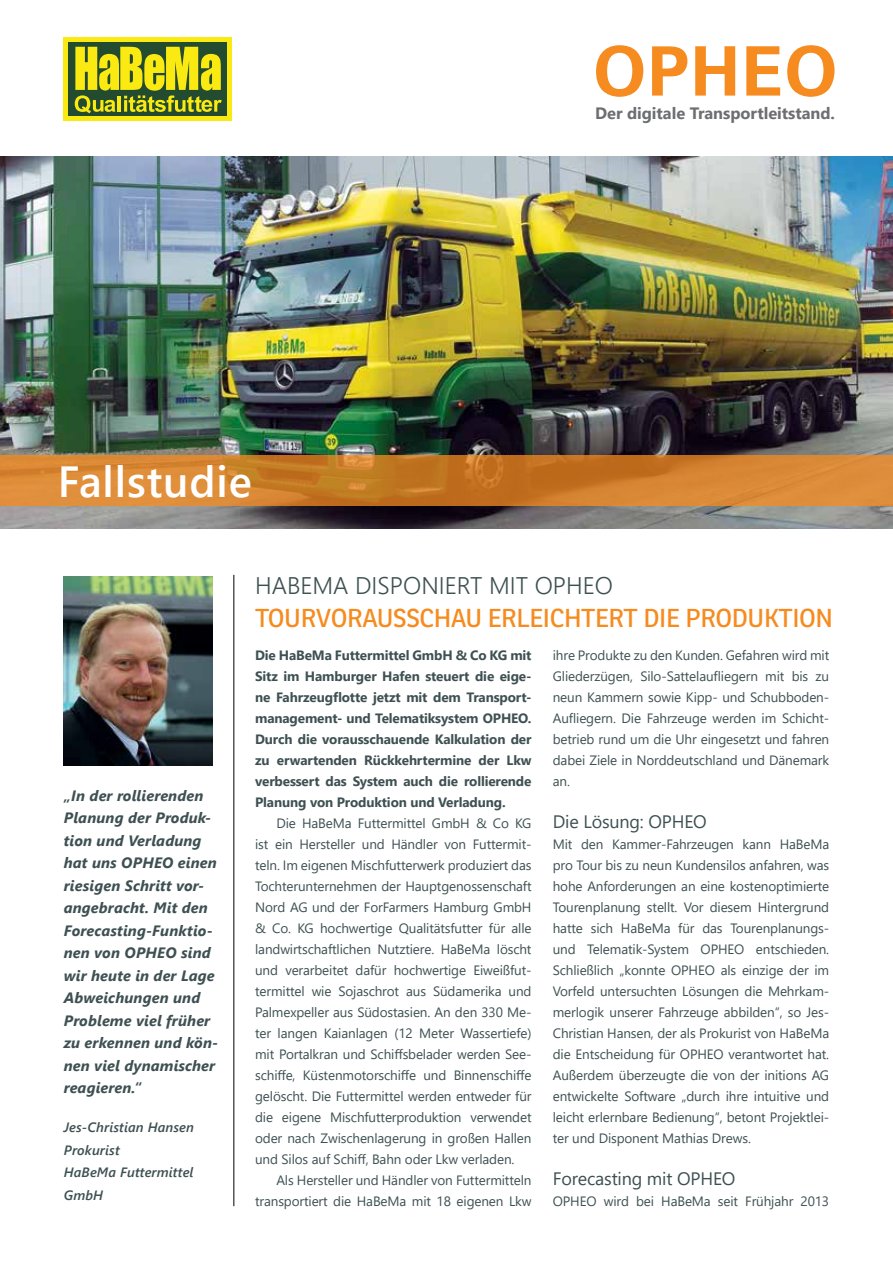
<style>
.page{position:relative;width:893px;height:1263px;background:#fff}
.page>*{position:absolute;margin:0;border:0;box-sizing:border-box;transform-origin:0 0}
.t1{font:700 68.25px "Univers LT Std";letter-spacing:.02em;color:#f68b1f}
.t2{font:600 43.5px "Segoe UI";letter-spacing:.02em;color:#fff}
.t3{font:25.2px "Ronnia Basic Rg";letter-spacing:-.015em;color:#f68b1f}
.t4{font:300 24px "Segoe UI";color:#3e5052}
.t5{font:18px "Segoe UI";letter-spacing:-.01em;color:#3e5052}
.t6{font:700 16.5px "Segoe UI";letter-spacing:-.005em;color:#6d6e71}
.t7{font:italic 700 15px/22.5px "Segoe UI";letter-spacing:.01em;color:#3e5052}
.t8{font:13.5px/21px "Segoe UI";letter-spacing:-.01em;color:#3e5052;text-align:justify}
.t9{font:700 13.5px/21px "Segoe UI";letter-spacing:-.01em;color:#3e5052;text-align:justify}
.t10{font:italic 600 13.5px/22.5px "Segoe UI";letter-spacing:.01em;color:#3e5052}
</style>
<div class="page">
<img style="left:64px;top:576px;width:149px;height:189px">
<img style="left:0;top:156px;width:893px;height:372px">
<div style="left:63px;top:38px;width:169px;height:83px;background:#fbea12"></div>
<div style="left:69px;top:43px;width:158px;height:73px;background:#224b2f"></div>
<svg style="left:75px;top:47px;width:147px;height:66px"></svg>
<hr style="left:233px;top:575px;width:1px;height:631px;background:#000">
<svg style="left:0;top:456px;width:893px;height:50px;background:#d0802e"></svg>
<h2 class="t2" style="left:58px;top:441px;width:196px">Fallstudie</h2>
<h1 class="t1" style="left:593px;top:32px;width:246px">OPHEO</h1>
<p class="t6" style="left:595px;top:97px;width:241px">Der digitale Transportleitstand.</p>
<p class="t7" style="left:64px;top:782px;width:156px">„In der rollierenden<br>Planung der Produk&shy;tion und Verladung hat uns OPHEO einen riesigen Schritt vor&shy;angebracht. Mit den<br>Forecasting-Funktio&shy;nen von OPHEO sind wir heute in der Lage<br>Abweichungen und<br>Probleme viel früher zu erkennen und kön&shy;nen viel dynamischer reagieren.“</p>
<p class="t10" style="left:64px;top:1114px;width:132px">Jes-Christian Hansen<br>Prokurist<br>HaBeMa Futtermittel<br>GmbH</p>
<h3 class="t4" style="left:255px;top:563px;width:359px">HABEMA DISPONIERT MIT OPHEO</h3>
<h3 class="t3" style="left:255px;top:603px;width:579px">TOURVORAUSSCHAU ERLEICHTERT DIE PRODUKTION</h3>
<p class="t9" style="left:255px;top:644px;width:278px">Die HaBeMa Futtermittel GmbH &amp; Co KG mit Sitz im Hamburger Hafen steuert die eige&shy;ne Fahrzeugflotte jetzt mit dem Transport&shy;management- und Telematiksystem OPHEO.<br>Durch die vorausschauende Kalkulation der zu erwartenden Rückkehrtermine der Lkw verbessert das System auch die rollierende Planung von Produktion und Verladung.</p>
<p class="t8" style="left:255px;top:812px;width:278px;text-indent:21px">Die HaBeMa Futtermittel GmbH &amp; Co KG ist ein Hersteller und Händler von Futtermit&shy;teln. Im eigenen Mischfutterwerk produziert das Tochterunternehmen der Hauptgenossenschaft Nord AG und der ForFarmers Hamburg GmbH &amp; Co. KG hochwertige Qualitätsfutter für alle landwirtschaftlichen Nutztiere. HaBeMa löscht und verarbeitet dafür hochwertige Eiweißfut&shy;termittel wie Sojaschrot aus Südamerika und Palmexpeller aus Südostasien. An den 330 Me&shy;ter langen Kaianlagen (12 Meter Wassertiefe) mit Portalkran und Schiffsbelader werden See&shy;schiffe, Küstenmotorschiffe und Binnenschiffe gelöscht. Die Futtermittel werden entweder für die eigene Mischfutterproduktion verwendet oder nach Zwischenlagerung in großen Hallen und Silos auf Schiff, Bahn oder Lkw verladen.</p>
<p class="t8" style="left:255px;top:1169px;width:278px;text-align:right">Als Hersteller und Händler von Futtermitteln transportiert die HaBeMa mit 18 eigenen Lkw</p>
<p class="t8" style="left:553px;top:644px;width:278px">ihre Produkte zu den Kunden. Gefahren wird mit Gliederzügen, Silo-Sattelaufliegern mit bis zu neun Kammern sowie Kipp- und Schubboden-Aufliegern. Die Fahrzeuge werden im Schicht&shy;betrieb rund um die Uhr eingesetzt und fahren dabei Ziele in Norddeutschland und Dänemark an.</p>
<h3 class="t5" style="left:553px;top:805px;width:156px">Die Lösung: OPHEO</h3>
<p class="t8" style="left:553px;top:833px;width:278px">Mit den Kammer-Fahrzeugen kann HaBeMa pro Tour bis zu neun Kundensilos anfahren, was hohe Anforderungen an eine kostenoptimierte Tourenplanung stellt. Vor diesem Hintergrund hatte sich HaBeMa für das Tourenplanungs&shy;und Telematik-System OPHEO entschieden.<br>Schließlich „konnte OPHEO als einzige der im Vorfeld untersuchten Lösungen die Mehrkam&shy;merlogik unserer Fahrzeuge abbilden“, so Jes-Christian Hansen, der als Prokurist von HaBeMa die Entscheidung für OPHEO verantwortet hat.<br>Außerdem überzeugte die von der initions AG entwickelte Software „durch ihre intuitive und leicht erlernbare Bedienung“, betont Projektlei&shy;ter und Disponent Mathias Drews.</p>
<h3 class="t5" style="left:553px;top:1162px;width:184px">Forecasting mit OPHEO</h3>
<p class="t8" style="left:553px;top:1190px;width:278px">OPHEO wird bei HaBeMa seit Frühjahr 2013</p>
</div>
